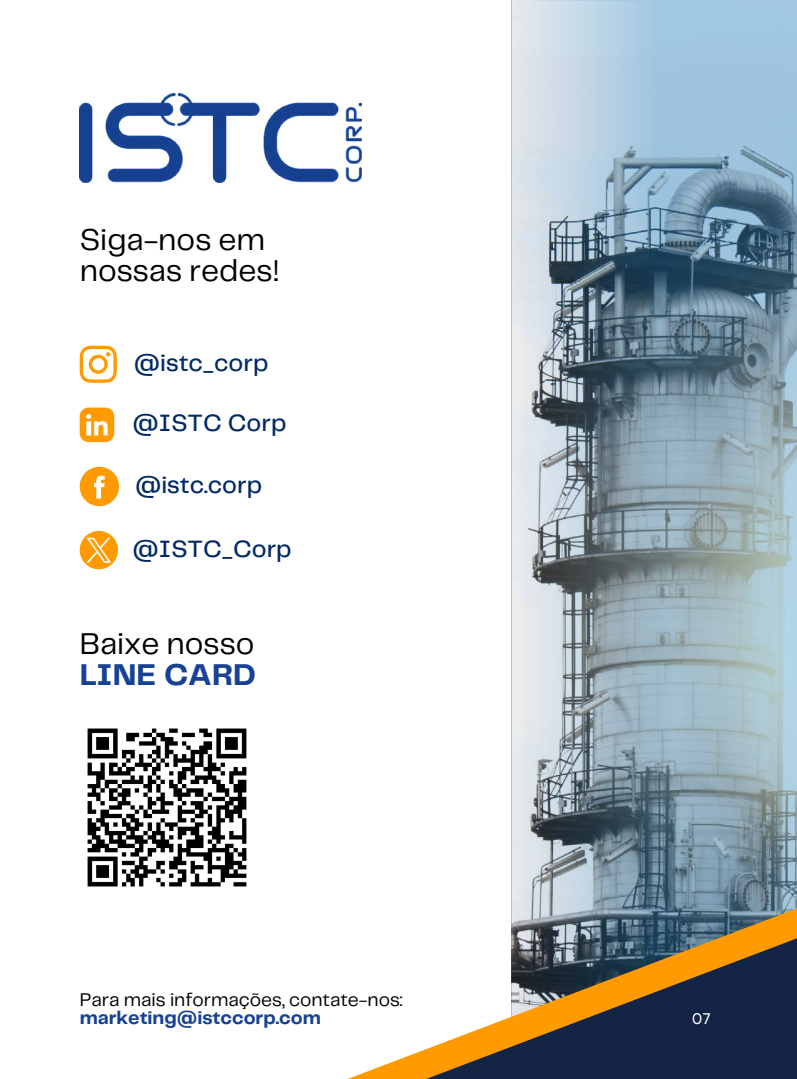
<style>
.page{position:relative;width:797px;height:1079px;background:#fff}
.page>*{position:absolute;margin:0;border:0;box-sizing:border-box;transform-origin:0 0}
.t1{font:31.25px/30.9px "Telegraf";color:#000}
.t2{font:700 31.25px "Telegraf";color:#164194}
.t3{font:500 24.5px "Telegraf";color:#002966}
.t4{font:19px "Telegraf";color:#000}
.t5{font:700 19px "Telegraf";color:#164194}
.t6{font:15.38px "Garet";color:#fff}
</style>
<div class="page">
<img style="left:80px;top:93px;width:282px;height:89px">
<svg style="left:80px;top:345px;width:37px;height:38px"></svg>
<svg style="left:80px;top:466px;width:39px;height:40px"></svg>
<svg style="left:80px;top:407px;width:34px;height:35px"></svg>
<svg style="left:80px;top:531px;width:38px;height:38px"></svg>
<svg style="left:511px;top:0;width:286px;height:735px"></svg>
<svg style="left:350px;top:735px;width:447px;height:343px"></svg>
<svg style="left:580px;top:920px;width:217px;height:158px"></svg>
<img style="left:87px;top:728px;width:160px;height:159px">
<p class="t1" style="left:80px;top:226px;width:201px">Siga-nos em nossas redes!</p>
<p class="t3" style="left:134px;top:352px;width:136px">@istc_corp</p>
<p class="t3" style="left:133px;top:412px;width:155px">@ISTC Corp</p>
<p class="t3" style="left:135px;top:474px;width:129px">@istc.corp</p>
<p class="t3" style="left:133px;top:537px;width:161px">@ISTC_Corp</p>
<p class="t1" style="left:80px;top:630px;width:176px">Baixe nosso</p>
<p class="t2" style="left:80px;top:661px;width:178px">LINE CARD</p>
<p class="t4" style="left:80px;top:990px;width:324px">Para mais informações, contate-nos:</p>
<p class="t5" style="left:80px;top:1009px;width:243px">marketing@istccorp.com</p>
<p class="t6" style="left:692px;top:1007px;width:21px">07</p>
</div>
